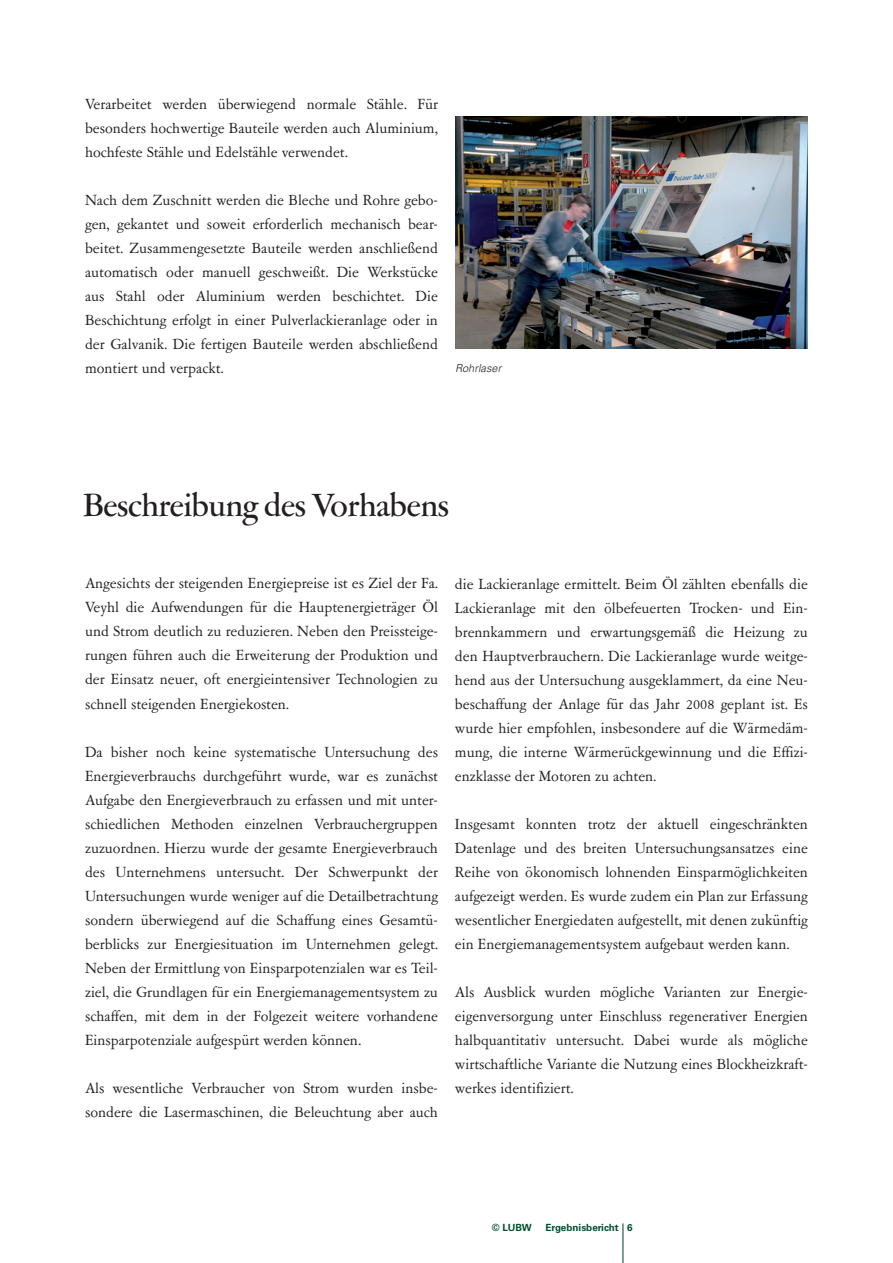
<style>
.page{position:relative;width:893px;height:1263px;background:#fff}
.page>*{position:absolute;margin:0;border:0;box-sizing:border-box;transform-origin:0 0}
.t1{font:500 36px "Garamont Amst SH";color:#231f20}
.t2{font:16.5px/24px "Garamont Amst SB Rom";color:#231f20;text-align:justify}
.t3{font:italic 300 10.95px "Univers LT";letter-spacing:.005em;color:#231f20}
.t4{font:700 9.9px "Univers LT";color:#00502e}
</style>
<div class="page">
<img style="left:455px;top:116px;width:353px;height:233px">
<hr style="left:623px;top:1223px;width:1px;height:40px;background:#003e20">
<p class="t2" style="left:85px;top:92px;width:354px">Verarbeitet werden überwiegend normale Stähle. Für besonders hochwertige Bauteile werden auch Aluminium, hochfeste Stähle und Edelstähle verwendet.</p>
<p class="t2" style="left:85px;top:188px;width:354px">Nach dem Zuschnitt werden die Bleche und Rohre gebo&shy;gen, gekantet und soweit erforderlich mechanisch bear&shy;beitet. Zusammengesetzte Bauteile werden anschließend automatisch oder manuell geschweißt. Die Werkstücke aus Stahl oder Aluminium werden beschichtet. Die Beschichtung erfolgt in einer Pulverlackieranlage oder in der Galvanik. Die fertigen Bauteile werden abschließend montiert und verpackt.</p>
<p class="t3" style="left:455px;top:362px;width:48px">Rohrlaser</p>
<h1 class="t1" style="left:84px;top:488px;width:367px">Beschreibung des Vorhabens</h1>
<p class="t2" style="left:85px;top:572px;width:354px">Angesichts der steigenden Energiepreise ist es Ziel der Fa.<br>Veyhl die Aufwendungen für die Hauptenergieträger Öl und Strom deutlich zu reduzieren. Neben den Preissteige&shy;rungen führen auch die Erweiterung der Produktion und der Einsatz neuer, oft energieintensiver Technologien zu schnell steigenden Energiekosten.</p>
<p class="t2" style="left:85px;top:740px;width:354px">Da bisher noch keine systematische Untersuchung des Energieverbrauchs durchgeführt wurde, war es zunächst Aufgabe den Energieverbrauch zu erfassen und mit unter&shy;schiedlichen Methoden einzelnen Verbrauchergruppen zuzuordnen. Hierzu wurde der gesamte Energieverbrauch des Unternehmens untersucht. Der Schwerpunkt der Untersuchungen wurde weniger auf die Detailbetrachtung sondern überwiegend auf die Schaffung eines Gesamtü&shy;berblicks zur Energiesituation im Unternehmen gelegt.<br>Neben der Ermittlung von Einsparpotenzialen war es Teil&shy;ziel, die Grundlagen für ein Energiemanagementsystem zu schaffen, mit dem in der Folgezeit weitere vorhandene Einsparpotenziale aufgespürt werden können.</p>
<p class="t2" style="left:85px;top:1076px;width:354px">Als wesentliche Verbraucher von Strom wurden insbe&shy;sondere die Lasermaschinen, die Beleuchtung aber auch</p>
<p class="t2" style="left:455px;top:572px;width:354px">die Lackieranlage ermittelt. Beim Öl zählten ebenfalls die Lackieranlage mit den ölbefeuerten Trocken- und Ein&shy;brennkammern und erwartungsgemäß die Heizung zu den Hauptverbrauchern. Die Lackieranlage wurde weitge&shy;hend aus der Untersuchung ausgeklammert, da eine Neu&shy;beschaffung der Anlage für das Jahr 2008 geplant ist. Es wurde hier empfohlen, insbesondere auf die Wärmedäm&shy;mung, die interne Wärmerückgewinnung und die Effizi&shy;enzklasse der Motoren zu achten.</p>
<p class="t2" style="left:455px;top:812px;width:354px">Insgesamt konnten trotz der aktuell eingeschränkten Datenlage und des breiten Untersuchungsansatzes eine Reihe von ökonomisch lohnenden Einsparmöglichkeiten aufgezeigt werden. Es wurde zudem ein Plan zur Erfassung wesentlicher Energiedaten aufgestellt, mit denen zukünftig ein Energiemanagementsystem aufgebaut werden kann.</p>
<p class="t2" style="left:455px;top:980px;width:354px">Als Ausblick wurden mögliche Varianten zur Energie&shy;eigenversorgung unter Einschluss regenerativer Energien halbquantitativ untersucht. Dabei wurde als mögliche wirtschaftliche Variante die Nutzung eines Blockheizkraft&shy;werkes identifiziert.</p>
<p class="t4" style="left:492px;top:1221px;width:41px">© LUBW</p>
<p class="t4" style="left:545px;top:1221px;width:89px">Ergebnisbericht 6</p>
</div>
